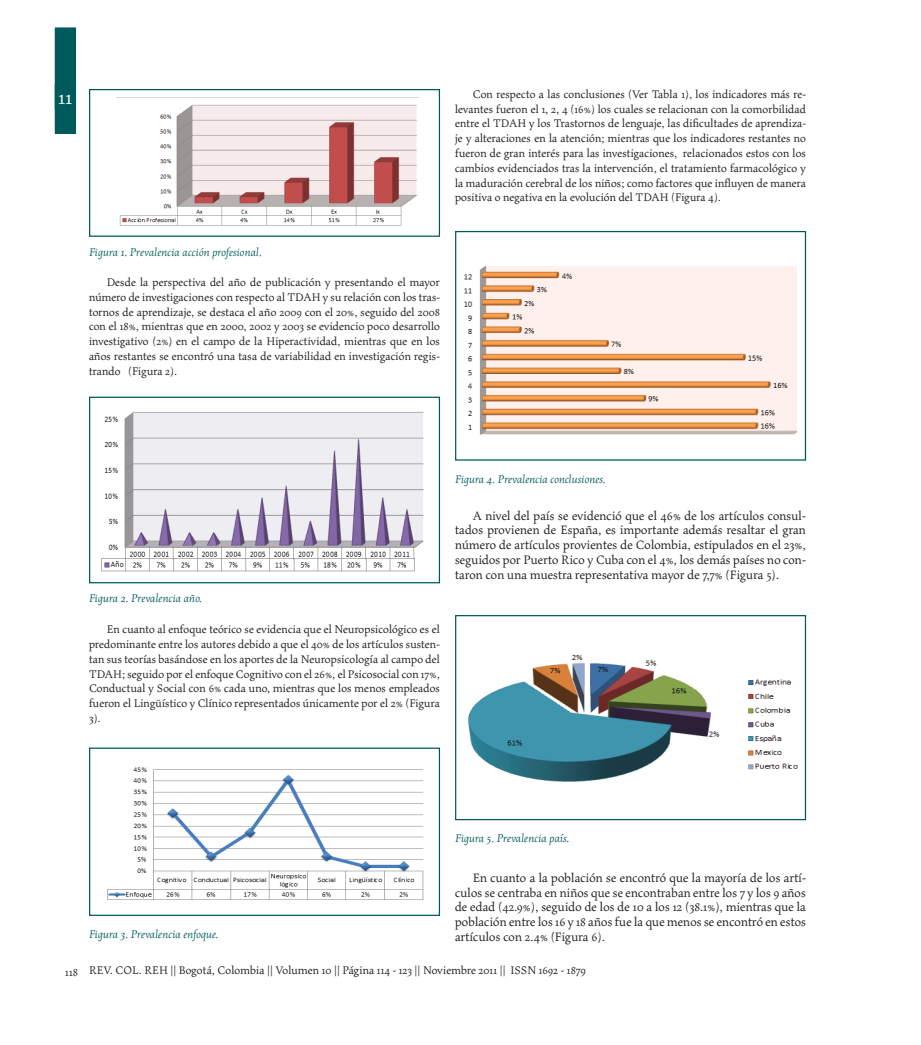
<style>
.page{position:relative;width:921px;height:1045px;background:#fff}
.page>*{position:absolute;margin:0;border:0;box-sizing:border-box;transform-origin:0 0}
.t1{font:22.5px "Maiola Pro";color:#fff}
.t2{font:13.75px/14.8px "Maiola Pro";color:#231f20;text-align:justify}
.t3{font:12.5px/14.8px "Maiola Pro";color:#231f20;text-align:justify}
.t4{font:italic 12.5px "Maiola Pro";color:#005a5c}
</style>
<div class="page">
<div style="left:455px;top:615px;width:351px;height:205px;background:#fff;border:1px solid #005a5c"></div>
<div style="left:455px;top:231px;width:351px;height:229px;background:#fff;border:1px solid #005a5c"></div>
<div style="left:89px;top:747px;width:351px;height:169px;background:#fff;border:1px solid #005a5c"></div>
<div style="left:89px;top:397px;width:351px;height:186px;background:#fff;border:1px solid #005a5c"></div>
<img style="left:101px;top:412px;width:323px;height:160px">
<img style="left:107px;top:767px;width:317px;height:133px">
<img style="left:464px;top:266px;width:332px;height:169px">
<img style="left:467px;top:654px;width:332px;height:128px">
<div style="left:55px;top:28px;width:20px;height:105px;background:#005a5c"></div>
<div style="left:55px;top:27px;width:21px;height:107px;border:1px solid #005a5c"></div>
<div style="left:55px;top:84px;width:21px;height:25px;border:1px solid #005a5c"></div>
<div style="left:89px;top:89px;width:351px;height:148px;background:#fff;border:1px solid #005a5c"></div>
<img style="left:119px;top:104px;width:298px;height:122px">
<h1 class="t1" style="left:59px;top:85px;width:15px">11</h1>
<p class="t3" style="left:455px;top:87px;width:352px;text-indent:18px">Con respecto a las conclusiones (Ver Tabla 1), los indicadores más re&shy;levantes fueron el 1, 2, 4 (16%) los cuales se relacionan con la comorbilidad entre el TDAH y los Trastornos de lenguaje, las dificultades de aprendiza&shy;je y alteraciones en la atención; mientras que los indicadores restantes no fueron de gran interés para las investigaciones, relacionados estos con los cambios evidenciados tras la intervención, el tratamiento farmacológico y la maduración cerebral de los niños; como factores que influyen de manera positiva o negativa en la evolución del TDAH (Figura 4).</p>
<p class="t4" style="left:89px;top:245px;width:174px">Figura 1. Prevalencia acción profesional.</p>
<p class="t3" style="left:89px;top:275px;width:352px;text-indent:18px">Desde la perspectiva del año de publicación y presentando el mayor número de investigaciones con respecto al TDAH y su relación con los tras&shy;tornos de aprendizaje, se destaca el año 2009 con el 20%, seguido del 2008 con el 18%, mientras que en 2000, 2002 y 2003 se evidencio poco desarrollo investigativo (2%) en el campo de la Hiperactividad, mientras que en los años restantes se encontró una tasa de variabilidad en investigación regis&shy;trando (Figura 2).</p>
<p class="t4" style="left:89px;top:592px;width:115px">Figura 2. Prevalencia año.</p>
<p class="t3" style="left:89px;top:622px;width:352px;text-indent:18px">En cuanto al enfoque teórico se evidencia que el Neuropsicológico es el predominante entre los autores debido a que el 40% de los artículos susten&shy;tan sus teorías basándose en los aportes de la Neuropsicología al campo del TDAH; seguido por el enfoque Cognitivo con el 26%, el Psicosocial con 17%, Conductual y Social con 6% cada uno, mientras que los menos empleados fueron el Lingüístico y Clínico representados únicamente por el 2% (Figura 3).</p>
<p class="t4" style="left:455px;top:472px;width:152px">Figura 4. Prevalencia conclusiones.</p>
<p class="t2" style="left:455px;top:508px;width:352px;text-indent:18px">A nivel del país se evidenció que el 46% de los artículos consul&shy;tados provienen de España, es importante además resaltar el gran número de artículos provientes de Colombia, estipulados en el 23%, seguidos por Puerto Rico y Cuba con el 4%, los demás países no con&shy;taron con una muestra representativa mayor de 7,7% (Figura 5).</p>
<p class="t3" style="left:65px;top:965px;width:14px">118</p>
<p class="t4" style="left:89px;top:927px;width:131px">Figura 3. Prevalencia enfoque.</p>
<p class="t4" style="left:455px;top:831px;width:116px">Figura 5. Prevalencia país.</p>
<p class="t2" style="left:455px;top:870px;width:352px;text-indent:18px">En cuanto a la población se encontró que la mayoría de los artí&shy;culos se centraba en niños que se encontraban entre los 7 y los 9 años de edad (42.9%), seguido de los de 10 a los 12 (38.1%), mientras que la población entre los 16 y 18 años fue la que menos se encontró en estos artículos con 2.4% (Figura 6).</p>
<p class="t3" style="left:89px;top:963px;width:498px">REV. COL. REH || Bogotá, Colombia || Volumen 10 || Página 114 - 123 || Noviembre 2011 || ISSN 1692 - 1879</p>
</div>
